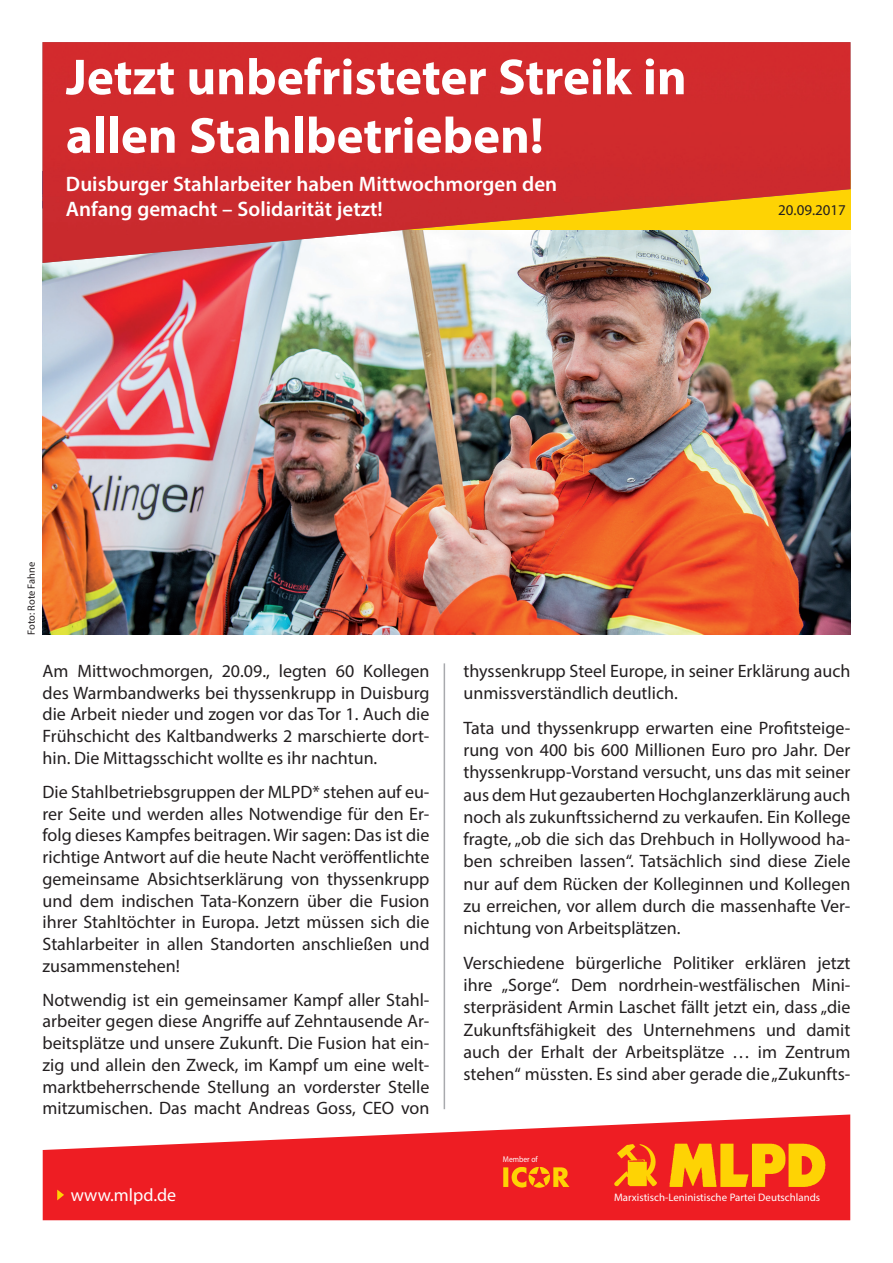
<style>
.page{position:relative;width:893px;height:1263px;background:#fff}
.page>*{position:absolute;margin:0;border:0;box-sizing:border-box;transform-origin:0 0}
.t1{font:700 51px/58.5px "Myriad Pro";color:#fff}
.t2{font:600 21px/24.2px "Myriad Pro";color:#fff}
.t3{font:18px/21.8px "Myriad Pro";color:#231f20;text-align:justify}
.t4{font:18px "Myriad Pro";color:#fff}
.t5{font:15px "Myriad Pro";color:#231f20}
.t6{font:10.95px "Myriad Pro";color:#fff}
.t7{font:10.5px "Myriad Pro";color:#231f20}
.t8{font:8.4px "Myriad Pro";color:#fff;scale:.91 1}
</style>
<div class="page">
<img style="left:43px;top:263px;width:807px;height:372px">
<svg style="left:43px;top:1114px;width:807px;height:106px;fill:#ee1d23"></svg>
<svg style="left:57px;top:1189px;width:7px;height:11px"></svg>
<img style="left:614px;top:1145px;width:45px;height:50px">
<img style="left:667px;top:1138px;width:162px;height:55px">
<img style="left:502px;top:1167px;width:70px;height:22px">
<img style="left:43px;top:42px;width:807px;height:221px">
<hr style="left:444px;top:663px;width:1px;height:446px;background:#a8a9ad">
<h1 class="t1" style="left:66px;top:46px;width:622px">Jetzt unbefristeter Streik in allen Stahlbetrieben!</h1>
<p class="t2" style="left:66px;top:172px;width:493px">Duisburger Stahlarbeiter haben Mittwochmorgen den<br>Anfang gemacht – Solidarität jetzt!</p>
<p class="t5" style="left:778px;top:201px;width:69px">20.09.2017</p>
<p class="t7" style="left:25px;top:635px;width:75px;rotate:-90deg">Foto: Rote Fahne</p>
<p class="t3" style="left:43px;top:660px;width:388px">Am Mittwochmorgen, 20.09., legten 60 Kollegen des Warmbandwerks bei thyssenkrupp in Duisburg die Arbeit nieder und zogen vor das Tor 1. Auch die Frühschicht des Kaltbandwerks 2 marschierte dort&shy;hin. Die Mittagsschicht wollte es ihr nachtun.</p>
<p class="t3" style="left:43px;top:781px;width:388px">Die Stahlbetriebsgruppen der MLPD* stehen auf eu&shy;rer Seite und werden alles Notwendige für den Er&shy;folg dieses Kampfes beitragen. Wir sagen: Das ist die richtige Antwort auf die heute Nacht veröffentlichte gemeinsame Absichtserklärung von thyssenkrupp und dem indischen Tata-Konzern über die Fusion ihrer Stahltöchter in Europa. Jetzt müssen sich die Stahlarbeiter in allen Standorten anschließen und zusammenstehen!</p>
<p class="t3" style="left:43px;top:988px;width:388px">Notwendig ist ein gemeinsamer Kampf aller Stahl&shy;arbeiter gegen diese Angriffe auf Zehntausende Ar&shy;beitsplätze und unsere Zukunft. Die Fusion hat ein&shy;zig und allein den Zweck, im Kampf um eine welt&shy;marktbeherrschende Stellung an vorderster Stelle mitzumischen. Das macht Andreas Goss, CEO von</p>
<p class="t3" style="left:463px;top:659px;width:388px;line-height:22.2px">thyssenkrupp Steel Europe, in seiner Erklärung auch unmissverständlich deutlich.</p>
<p class="t3" style="left:463px;top:716px;width:388px;line-height:22.2px">Tata und thyssenkrupp erwarten eine Profitsteige&shy;rung von 400 bis 600 Millionen Euro pro Jahr. Der thyssenkrupp-Vorstand versucht, uns das mit seiner aus dem Hut gezauberten Hochglanzerklärung auch noch als zukunftssichernd zu verkaufen. Ein Kollege fragte, „ob die sich das Drehbuch in Hollywood ha&shy;ben schreiben lassen“. Tatsächlich sind diese Ziele nur auf dem Rücken der Kolleginnen und Kollegen zu erreichen, vor allem durch die massenhafte Ver&shy;nichtung von Arbeitsplätzen.</p>
<p class="t3" style="left:463px;top:951px;width:388px;line-height:22.2px">Verschiedene bürgerliche Politiker erklären jetzt ihre „Sorge“. Dem nordrhein-westfälischen Mini&shy;sterpräsident Armin Laschet fällt jetzt ein, dass „die Zukunftsfähigkeit des Unternehmens und damit auch der Erhalt der Arbeitsplätze … im Zentrum stehen“ müssten. Es sind aber gerade die „Zukunfts-</p>
<p class="t8" style="left:503px;top:1154px;width:40px">Member of</p>
<p class="t4" style="left:71px;top:1184px;width:107px">www.mlpd.de</p>
<p class="t6" style="left:614px;top:1191px;width:208px">Marxistisch-Leninistische Partei Deutschlands</p>
</div>
